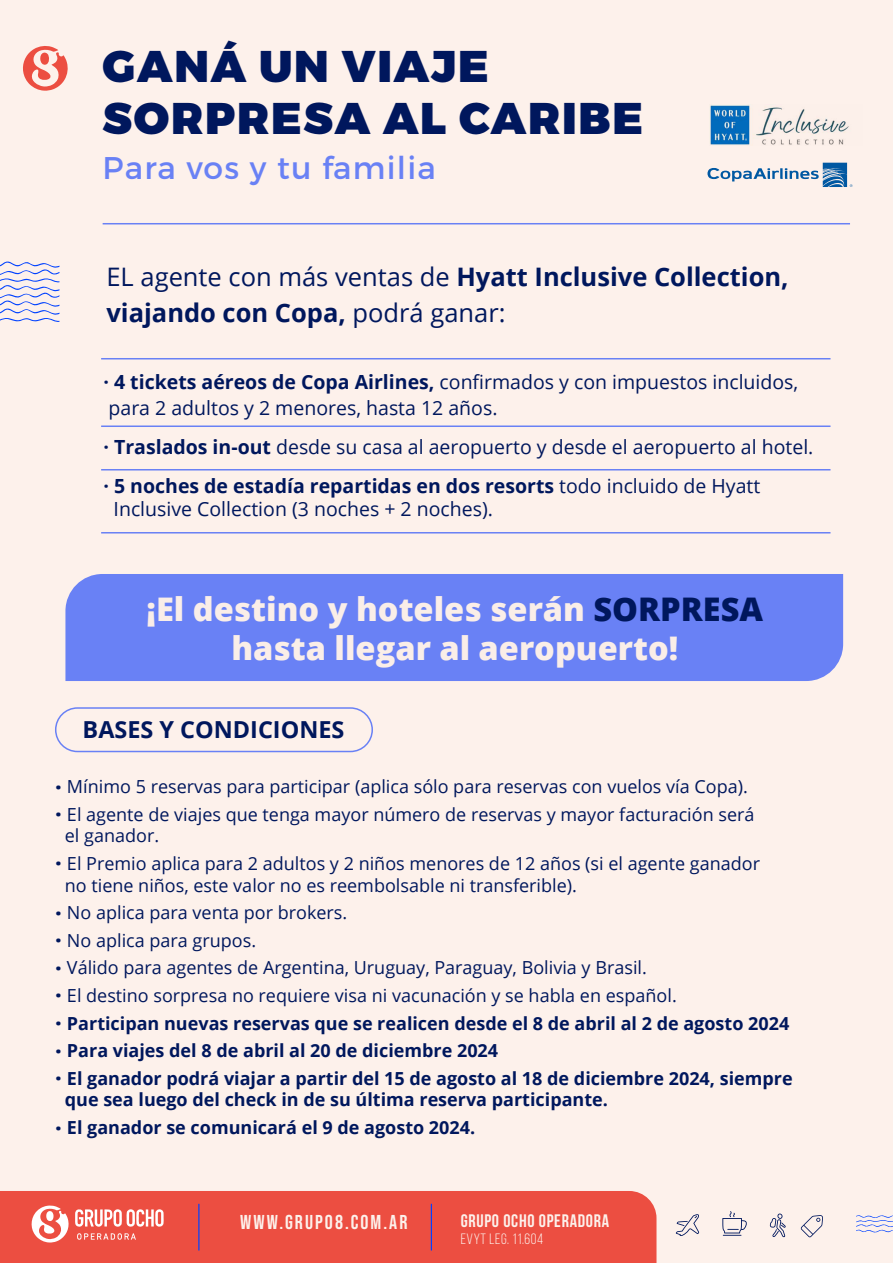
<style>
.page{position:relative;width:893px;height:1263px;background:#fdf1eb}
.page>*{position:absolute;margin:0;border:0;box-sizing:border-box;transform-origin:0 0}
.t1{font:900 44.4px/52.3px "Montserrat";letter-spacing:.04em;color:#00175d}
.t2{font:800 32.55px/39.6px "Open Sans";color:#faeee8;text-align:center}
.t3{font:31.35px "Montserrat";letter-spacing:.04em;color:#6981f5}
.t4{font:700 25.5px/35.5px "Open Sans";color:#00175d}
.t5{font:700 23.4px "Open Sans";color:#00175d}
.t6{font:20.1px "Bebas Neue";letter-spacing:.1em;color:#fdf1eb}
.t7{font:19.5px/26.5px "Open Sans";color:#00175d}
.t8{font:700 18.15px "Bebas Neue";letter-spacing:.04em;color:#fdf1eb}
.t9{font:18px/27.6px "Open Sans";color:#00175d}
.t10{font:700 18px/27.6px "Open Sans";color:#00175d}
.t11{font:15px "Bebas Neue";letter-spacing:.04em;color:#fdf1eb}
.s1{font-weight:400}
.s2{font-weight:700}
.s3{color:#00175d}
.s4{font-weight:800;font-size:21px}
</style>
<div class="page">
<div style="left:0;top:1191px;width:656px;height:72px;background:#ec4e41"></div>
<svg style="left:707px;top:163px;width:145px;height:24px"></svg>
<img style="left:710px;top:105px;width:139px;height:40px">
<hr style="left:103px;top:223px;width:747px;height:1px;background:#6981f5">
<hr style="left:101px;top:425px;width:729px;height:2px;background:#6981f5">
<hr style="left:101px;top:469px;width:729px;height:1px;background:#6981f5">
<hr style="left:101px;top:532px;width:729px;height:1px;background:#6981f5">
<hr style="left:101px;top:358px;width:729px;height:1px;background:#6981f5">
<div style="left:65px;top:574px;width:778px;height:107px;background:#6981f5"></div>
<svg style="left:0;top:261px;width:59px;height:61px"></svg>
<svg style="left:23px;top:46px;width:45px;height:45px"></svg>
<div style="left:55px;top:707px;width:318px;height:45px;border:2px solid #6981f5;border-radius:22px"></div>
<svg style="left:856px;top:1215px;width:37px;height:18px"></svg>
<svg style="left:30px;top:1205px;width:134px;height:37px;background:#f1857c"></svg>
<hr style="left:431px;top:1204px;width:1px;height:46px;background:#0242ff">
<hr style="left:198px;top:1204px;width:1px;height:46px;background:#0242ff">
<svg style="left:676px;top:1214px;width:23px;height:22px"></svg>
<svg style="left:722px;top:1211px;width:25px;height:25px"></svg>
<svg style="left:770px;top:1213px;width:16px;height:24px"></svg>
<svg style="left:801px;top:1215px;width:22px;height:22px"></svg>
<h1 class="t1" style="left:103px;top:41px;width:542px">GANÁ UN VIAJE<br>SORPRESA AL CARIBE</h1>
<h3 class="t3" style="left:103px;top:148px;width:335px">Para vos y tu familia</h3>
<h3 class="t4" style="left:106px;top:258px;width:684px"><span class="s1">EL agente con más ventas de</span> Hyatt Inclusive Collection, viajando con Copa, <span class="s1">podrá ganar:</span></h3>
<p class="t7" style="left:103px;top:368px;width:696px"><span class="s2">· 4 tickets aéreos de Copa Airlines,</span> confirmados y con impuestos incluidos, para 2 adultos y 2 menores, hasta 12 años.</p>
<p class="t7" style="left:103px;top:427px;width:711px;line-height:38.7px"><span class="s2">· Traslados in-out</span> desde su casa al aeropuerto y desde el aeropuerto al hotel. <span class="s2">· 5 noches de estadía repartidas en dos resorts</span> todo incluido de Hyatt</p>
<p class="t7" style="left:114px;top:495px;width:381px">Inclusive Collection (3 noches + 2 noches).</p>
<h2 class="t2" style="left:147px;top:587px;width:618px">¡El destino y hoteles serán <span class="s3">SORPRESA </span>hasta llegar al aeropuerto!</h2>
<p class="t5" style="left:83px;top:713px;width:263px">BASES Y CONDICIONES</p>
<p class="t9" style="left:55px;top:772px;width:700px"><span class="s4">·</span> Mínimo 5 reservas para participar (aplica sólo para reservas con vuelos vía Copa). <span class="s4">·</span> El agente de viajes que tenga mayor número de reservas y mayor facturación será</p>
<p class="t9" style="left:55px;top:821px;width:706px;text-indent:9px">el ganador.<br><span class="s4">·</span> El Premio aplica para 2 adultos y 2 niños menores de 12 años (si el agente ganador</p>
<p class="t9" style="left:55px;top:871px;width:739px;text-indent:9px">no tiene niños, este valor no es reembolsable ni transferible).<br><span class="s4">·</span> No aplica para venta por brokers.<br><span class="s4">·</span> No aplica para grupos.<br><span class="s4">·</span> Válido para agentes de Argentina, Uruguay, Paraguay, Bolivia y Brasil.<br><span class="s4">·</span> El destino sorpresa no requiere visa ni vacunación y se habla en español.<br><span class="s4">·</span> <span class="s2">Participan nuevas reservas que se realicen desde el 8 de abril al 2 de agosto 2024 </span><span class="s4">·</span> <span class="s2">Para viajes del 8 de abril al 20 de diciembre 2024<br></span><span class="s4">·</span> <span class="s2">El ganador podrá viajar a partir del 15 de agosto al 18 de diciembre 2024, siempre</span></p>
<p class="t10" style="left:55px;top:1085px;width:554px;text-indent:9px">que sea luego del check in de su última reserva participante. <span class="s4">·</span> El ganador se comunicará el 9 de agosto 2024.</p>
<p class="t6" style="left:240px;top:1210px;width:169px">WWW.GRUPO8.COM.AR</p>
<p class="t8" style="left:461px;top:1211px;width:150px">GRUPO OCHO OPERADORA</p>
<p class="t11" style="left:461px;top:1230px;width:84px">EVyT Leg. 11.604</p>
</div>
